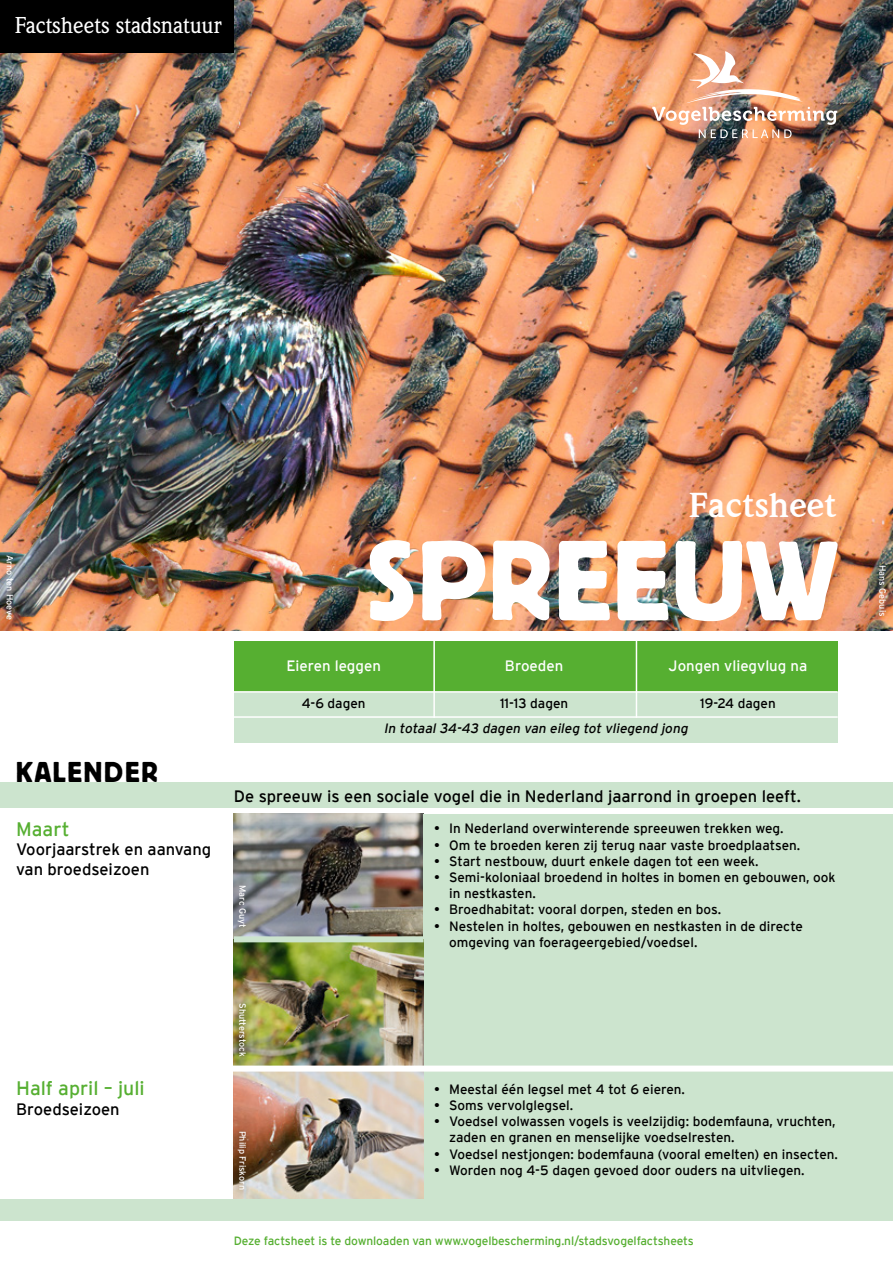
<style>
.page{position:relative;width:893px;height:1263px;background:#fff}
.page>*{position:absolute;margin:0;border:0;box-sizing:border-box;transform-origin:0 0}
.t1{font:112.5px "Block BE";letter-spacing:.02em;color:#fff}
.t2{font:700 31.05px "Weidemann";color:#fff}
.t3{font:28.5px "Block BE";letter-spacing:.07em;color:#000}
.t4{font:500 22.5px "Weidemann Std";letter-spacing:-.01em;color:#fff}
.t5{font:19.5px "Interstate";color:#56af31}
.t6{font:16.5px/19.8px "Interstate";color:#000}
.t7{font:15px "Interstate";color:#fff}
.t8{font:13.5px/16.2px "Interstate";color:#000}
.t9{font:italic 13.5px "Interstate";color:#000}
.t10{font:12px "Interstate";letter-spacing:-.01em;color:#56af31}
.t11{font:9px "Interstate";color:#fff}
</style>
<div class="page">
<img style="left:0;top:0;width:893px;height:630px">
<img style="left:0;top:60px;width:714px;height:570px">
<img style="left:234px;top:814px;width:189px;height:251px">
<div style="left:0;top:0;width:234px;height:52px;background:#000"></div>
<div style="left:423px;top:814px;width:470px;height:392px;background:#cce4ce"></div>
<div style="left:0;top:782px;width:893px;height:26px;background:#cce4ce"></div>
<img style="left:234px;top:1071px;width:189px;height:128px">
<div style="left:0;top:1065px;width:893px;height:6px;background:#fff"></div>
<div style="left:0;top:1199px;width:893px;height:21px;background:#cce4ce"></div>
<div style="left:230px;top:1125px;width:22px;height:74px;background:#000;opacity:.75"></div>
<svg style="left:233px;top:995px;width:20px;height:68px"></svg>
<img style="left:652px;top:51px;width:185px;height:87px">
<div style="left:234px;top:936px;width:189px;height:6px;background:#cce4ce"></div>
<div style="left:234px;top:642px;width:604px;height:50px;background:#56af31"></div>
<div style="left:234px;top:692px;width:604px;height:50px;background:#cce4ce"></div>
<hr style="left:234px;top:716px;width:604px;height:2px;background:#fff">
<hr style="left:234px;top:691px;width:604px;height:2px;background:#fff">
<hr style="left:433px;top:638px;width:2px;height:80px;background:#fff">
<hr style="left:636px;top:638px;width:1px;height:80px;background:#fff">
<h3 class="t4" style="left:15px;top:12px;width:208px">Factsheets stadsnatuur</h3>
<p class="t11" style="left:15px;top:555px;width:66px;rotate:90deg">Arno ten Hoeve</p>
<h3 class="t3" style="left:16px;top:756px;width:143px">KALENDER</h3>
<h3 class="t5" style="left:16px;top:818px;width:55px">Maart</h3>
<p class="t6" style="left:16px;top:840px;width:196px">Voorjaarstrek en aanvang van broedseizoen</p>
<h3 class="t5" style="left:16px;top:1077px;width:130px">Half april – juli</h3>
<p class="t6" style="left:16px;top:1099px;width:105px">Broedseizoen</p>
<h2 class="t2" style="left:689px;top:485px;width:150px">Factsheet</h2>
<h1 class="t1" style="left:367px;top:518px;width:473px">SPREEUW</h1>
<p class="t7" style="left:286px;top:657px;width:96px">Eieren leggen</p>
<p class="t8" style="left:302px;top:695px;width:65px">4-6 dagen</p>
<p class="t7" style="left:505px;top:657px;width:60px">Broeden</p>
<p class="t8" style="left:500px;top:695px;width:70px">11-13 dagen</p>
<p class="t9" style="left:384px;top:721px;width:308px">In totaal 34-43 dagen van eileg tot vliegend jong</p>
<p class="t7" style="left:669px;top:657px;width:140px">Jongen vliegvlug na</p>
<p class="t8" style="left:700px;top:695px;width:77px">19-24 dagen</p>
<p class="t6" style="left:234px;top:786px;width:569px">De spreeuw is een sociale vogel die in Nederland jaarrond in groepen leeft.</p>
<p class="t11" style="left:248px;top:885px;width:44px;rotate:90deg">Marc Guyt</p>
<p class="t11" style="left:248px;top:1003px;width:55px;rotate:90deg">Shutterstock</p>
<p class="t11" style="left:248px;top:1130px;width:61px;rotate:90deg">Philip Friskorn</p>
<p class="t8" style="left:434px;top:820px;width:351px">• In Nederland overwinterende spreeuwen trekken weg.</p>
<p class="t8" style="left:434px;top:837px;width:368px">• Om te broeden keren zij terug naar vaste broedplaatsen.</p>
<p class="t8" style="left:434px;top:853px;width:326px">• Start nestbouw, duurt enkele dagen tot een week.</p>
<p class="t8" style="left:449px;top:869px;width:388px;text-indent:-15px">• Semi-koloniaal broedend in holtes in bomen en gebouwen, ook in nestkasten.</p>
<p class="t8" style="left:434px;top:901px;width:288px">• Broedhabitat: vooral dorpen, steden en bos.</p>
<p class="t8" style="left:449px;top:918px;width:355px;text-indent:-15px">• Nestelen in holtes, gebouwen en nestkasten in de directe omgeving van foerageergebied/voedsel.</p>
<p class="t8" style="left:434px;top:1081px;width:252px">• Meestal één legsel met 4 tot 6 eieren.</p>
<p class="t8" style="left:434px;top:1097px;width:141px">• Soms vervolglegsel.</p>
<p class="t8" style="left:449px;top:1113px;width:388px;text-indent:-15px">• Voedsel volwassen vogels is veelzijdig: bodemfauna, vruchten, zaden en granen en menselijke voedselresten.</p>
<p class="t8" style="left:434px;top:1145px;width:405px">• Voedsel nestjongen: bodemfauna (vooral emelten) en insecten.</p>
<p class="t8" style="left:434px;top:1162px;width:372px">• Worden nog 4-5 dagen gevoed door ouders na uitvliegen.</p>
<p class="t10" style="left:234px;top:1234px;width:462px">Deze factsheet is te downloaden van www.vogelbescherming.nl/stadsvogelfactsheets</p>
<p class="t11" style="left:888px;top:565px;width:53px;rotate:90deg">Hans Gebuis</p>
</div>
